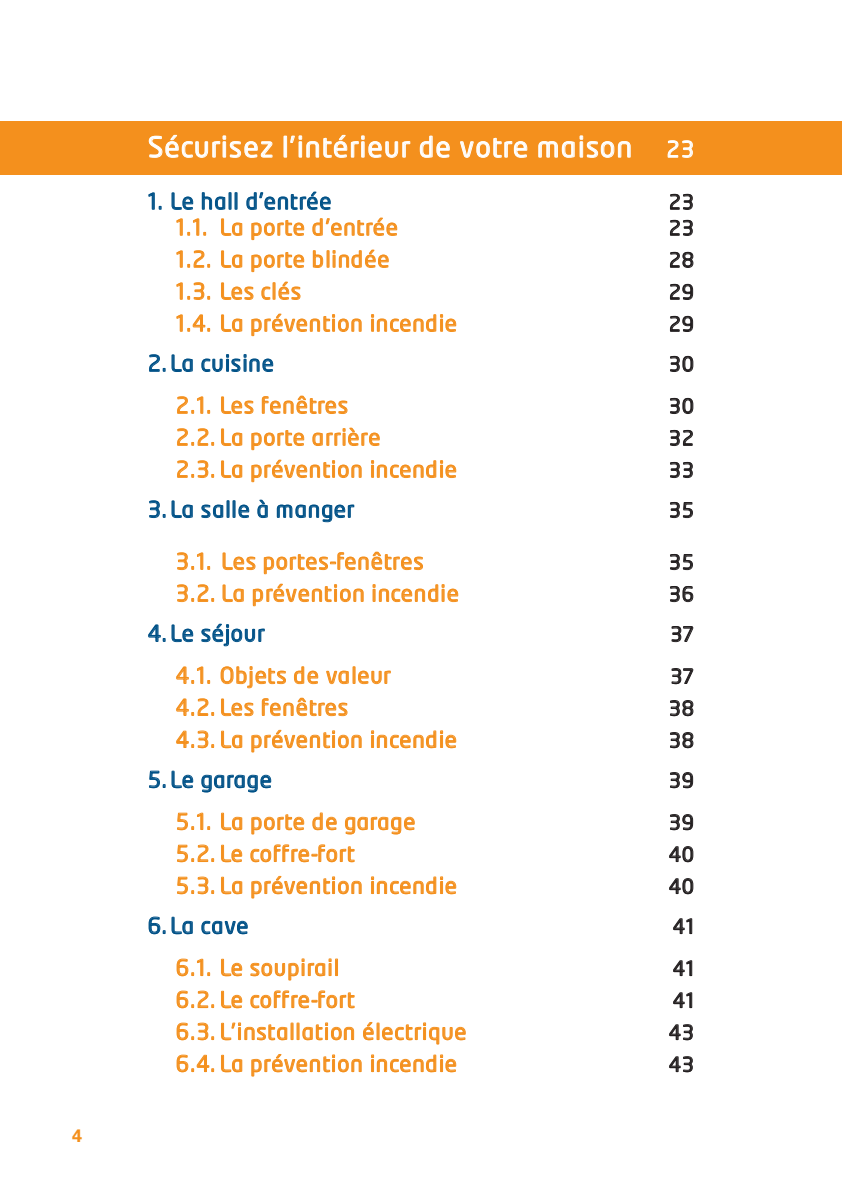
<style>
.page{position:relative;width:842px;height:1191px;background:#fff}
.page>*{position:absolute;margin:0;border:0;box-sizing:border-box;transform-origin:0 0}
.t1{font:28px "Neo Tech";letter-spacing:.045em;color:#fff}
.t2{font:22px "Neo Tech";letter-spacing:.045em;color:#f4901d}
.t3{font:22px "Neo Tech";letter-spacing:.045em;color:#005187}
.t4{font:22px "Neo Tech";letter-spacing:.025em;color:#f4901d}
.t5{font:22px "Neo Tech";letter-spacing:.025em;color:#005187}
.t6{font:20px "Neo Tech";letter-spacing:.045em;color:#231f20}
.t7{font:700 18px "Univers";color:#f4901d}
.s1{font-size:22px}
</style>
<div class="page">
<div style="left:0;top:121px;width:842px;height:53px;background:#f4901d"></div>
<p class="t7" style="left:72px;top:1128px;width:12px">4</p>
<p class="t1" style="left:148px;top:136px;width:548px">Sécurisez l’intérieur de votre maison <span class="s1">23</span></p>
<p class="t3" style="left:148px;top:193px;width:185px">1. Le hall d'entrée</p>
<p class="t6" style="left:669px;top:194px;width:27px">23</p>
<p class="t2" style="left:176px;top:219px;width:223px">1.1. La porte d'entrée</p>
<p class="t6" style="left:669px;top:220px;width:27px">23</p>
<p class="t2" style="left:176px;top:251px;width:215px">1.2. La porte blindée</p>
<p class="t6" style="left:669px;top:252px;width:27px">28</p>
<p class="t2" style="left:176px;top:283px;width:127px">1.3. Les clés</p>
<p class="t6" style="left:669px;top:284px;width:27px">29</p>
<p class="t2" style="left:176px;top:315px;width:282px">1.4. La prévention incendie</p>
<p class="t6" style="left:669px;top:316px;width:27px">29</p>
<p class="t5" style="left:148px;top:355px;width:127px">2. La cuisine</p>
<p class="t6" style="left:669px;top:356px;width:27px">30</p>
<p class="t2" style="left:176px;top:397px;width:174px">2.1. Les fenêtres</p>
<p class="t6" style="left:669px;top:398px;width:27px">30</p>
<p class="t4" style="left:176px;top:429px;width:206px">2.2. La porte arrière</p>
<p class="t6" style="left:669px;top:430px;width:27px">32</p>
<p class="t2" style="left:176px;top:461px;width:282px">2.3. La prévention incendie</p>
<p class="t6" style="left:669px;top:462px;width:27px">33</p>
<p class="t3" style="left:148px;top:501px;width:208px">3. La salle à manger</p>
<p class="t6" style="left:669px;top:502px;width:27px">35</p>
<p class="t2" style="left:176px;top:553px;width:249px">3.1. Les portes-fenêtres</p>
<p class="t6" style="left:669px;top:554px;width:27px">35</p>
<p class="t2" style="left:176px;top:585px;width:284px">3.2. La prévention incendie</p>
<p class="t6" style="left:669px;top:586px;width:27px">36</p>
<p class="t3" style="left:148px;top:625px;width:119px">4. Le séjour</p>
<p class="t6" style="left:670px;top:626px;width:25px">37</p>
<p class="t2" style="left:176px;top:667px;width:217px">4.1. Objets de valeur</p>
<p class="t6" style="left:670px;top:668px;width:25px">37</p>
<p class="t2" style="left:176px;top:699px;width:174px">4.2. Les fenêtres</p>
<p class="t6" style="left:669px;top:700px;width:27px">38</p>
<p class="t2" style="left:176px;top:731px;width:282px">4.3. La prévention incendie</p>
<p class="t6" style="left:669px;top:732px;width:27px">38</p>
<p class="t3" style="left:148px;top:771px;width:125px">5. Le garage</p>
<p class="t6" style="left:669px;top:772px;width:27px">39</p>
<p class="t2" style="left:176px;top:813px;width:241px">5.1. La porte de garage</p>
<p class="t6" style="left:669px;top:814px;width:27px">39</p>
<p class="t2" style="left:176px;top:845px;width:180px">5.2. Le coffre-fort</p>
<p class="t6" style="left:669px;top:846px;width:27px">40</p>
<p class="t2" style="left:176px;top:877px;width:282px">5.3. La prévention incendie</p>
<p class="t6" style="left:669px;top:878px;width:27px">40</p>
<p class="t3" style="left:148px;top:917px;width:102px">6. La cave</p>
<p class="t6" style="left:673px;top:918px;width:23px">41</p>
<p class="t2" style="left:176px;top:959px;width:165px">6.1. Le soupirail</p>
<p class="t6" style="left:673px;top:960px;width:23px">41</p>
<p class="t2" style="left:176px;top:991px;width:180px">6.2. Le coffre-fort</p>
<p class="t6" style="left:673px;top:992px;width:23px">41</p>
<p class="t2" style="left:176px;top:1023px;width:292px">6.3. L’installation électrique</p>
<p class="t6" style="left:669px;top:1024px;width:27px">43</p>
<p class="t2" style="left:176px;top:1055px;width:282px">6.4. La prévention incendie</p>
<p class="t6" style="left:669px;top:1056px;width:27px">43</p>
</div>
